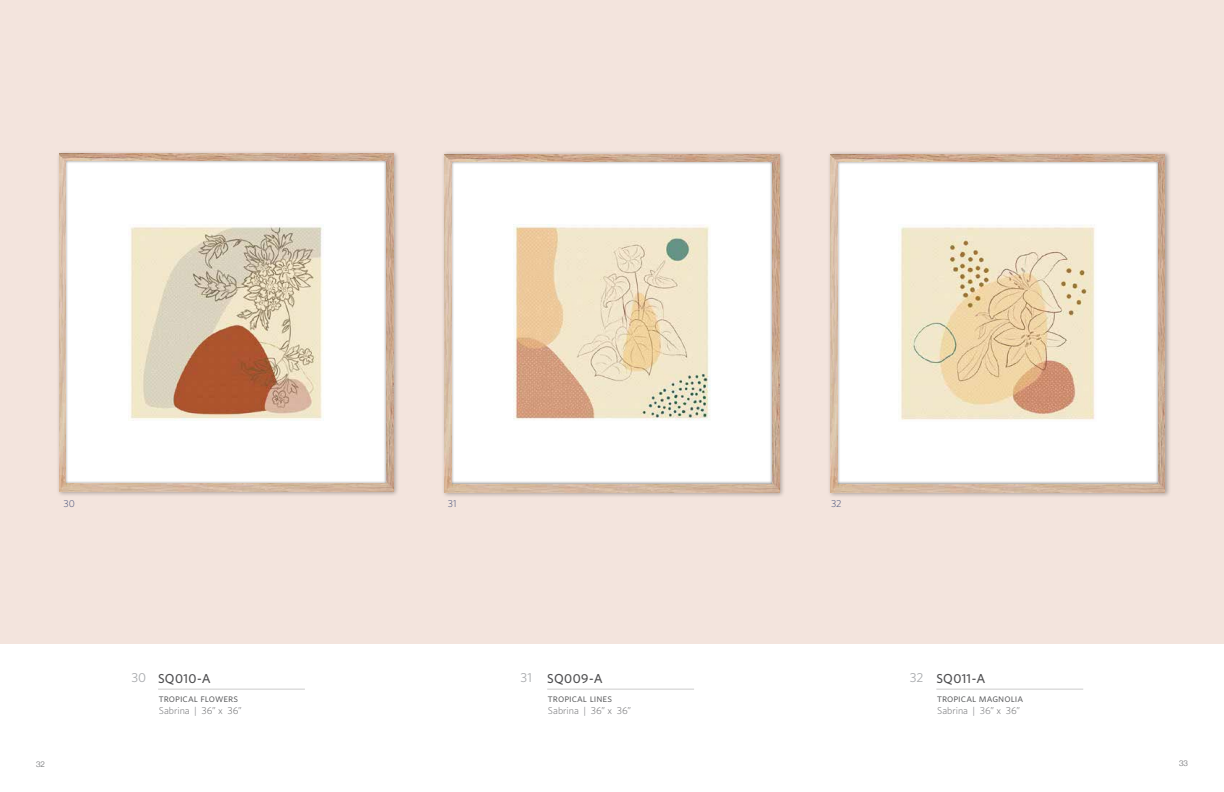
<style>
.page{position:relative;width:1224px;height:792px;background:#fff}
.page>*{position:absolute;margin:0;border:0;box-sizing:border-box;transform-origin:0 0}
.t1{font:500 13px "Whitney";letter-spacing:.025em;color:#4d4d4f}
.t2{font:11px "Whitney Book SC";color:#58595b}
.t3{font:300 10px "Whitney";color:#6d6e71}
.t4{font:300 10px "Whitney";color:#3b4874}
.t5{font:300 8px "Helvetica Neue";color:#636466}
.s1{font-weight:400;color:#a7a9ac}
.s2{color:#636466}
</style>
<div class="page">
<div style="left:0;top:0;width:1224px;height:644px;background:#f3e4dd"></div>
<div style="left:442px;top:151px;width:343px;height:347px;background:#000;opacity:.3"></div>
<img style="left:445px;top:154px;width:334px;height:338px">
<div style="left:452px;top:161px;width:321px;height:323px;background:#000;opacity:.56"></div>
<div style="left:828px;top:151px;width:343px;height:347px;background:#000;opacity:.3"></div>
<img style="left:831px;top:154px;width:334px;height:338px">
<div style="left:837px;top:161px;width:321px;height:323px;background:#000;opacity:.56"></div>
<div style="left:56px;top:150px;width:343px;height:347px;background:#000;opacity:.3"></div>
<img style="left:59px;top:154px;width:334px;height:338px">
<div style="left:66px;top:161px;width:321px;height:323px;background:#000;opacity:.56"></div>
<hr style="left:936px;top:689px;width:147px;height:1px;background:#ccc">
<hr style="left:158px;top:689px;width:147px;height:1px;background:#ccc">
<hr style="left:547px;top:689px;width:147px;height:1px;background:#ccc">
<p class="t4" style="left:63px;top:497px;width:13px">30</p>
<p class="t4" style="left:448px;top:497px;width:10px">31</p>
<p class="t4" style="left:831px;top:497px;width:12px">32</p>
<h1 class="t1" style="left:131px;top:670px;width:81px"><span class="s1">30</span> SQ010-A</h1>
<h1 class="t1" style="left:521px;top:670px;width:84px"><span class="s1">31</span> SQ009-A</h1>
<h1 class="t1" style="left:910px;top:670px;width:77px"><span class="s1">32</span> SQ011-A</h1>
<p class="t2" style="left:159px;top:692px;width:81px">tropical flowers</p>
<p class="t3" style="left:159px;top:704px;width:85px">Sabrina | <span class="s2">36” x 36”</span></p>
<p class="t2" style="left:548px;top:692px;width:66px">tropical lines</p>
<p class="t3" style="left:548px;top:704px;width:85px">Sabrina | <span class="s2">36” x 36”</span></p>
<p class="t2" style="left:937px;top:692px;width:88px">tropical magnolia</p>
<p class="t3" style="left:937px;top:704px;width:85px">Sabrina | 36<span class="s2">” x 36”</span></p>
<p class="t5" style="left:36px;top:757px;width:10px">32</p>
<p class="t5" style="left:1179px;top:757px;width:10px">33</p>
</div>
